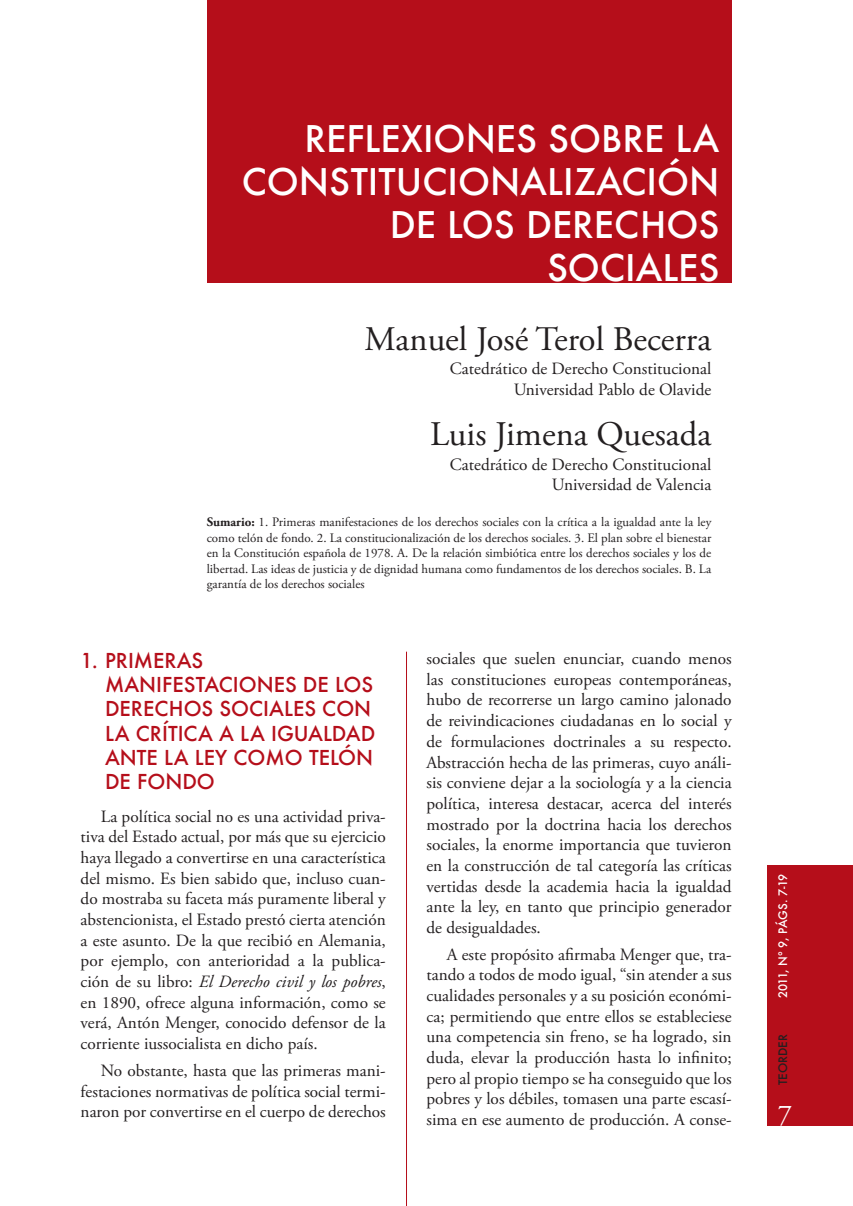
<style>
.page{position:relative;width:853px;height:1206px;background:#fff}
.page>*{position:absolute;margin:0;border:0;box-sizing:border-box;transform-origin:0 0}
.t1{font:500 35.88px/43.1px "Futura";color:#fff;text-align:right}
.t2{font:34.48px "Adobe Garamond Pro";color:#231f20}
.t3{font:28.7px "Adobe Garamond Pro";color:#fff}
.t4{font:500 20.12px/24.2px "Futura";color:#b50e1a}
.t5{font:17.15px/20.7px "Adobe Garamond Pro";color:#231f20;text-align:justify}
.t6{font:12.95px/15.6px "Adobe Garamond Pro";color:#231f20;text-align:justify}
.t7{font:500 11.55px "Futura";letter-spacing:-.045em;color:#fff}
.t8{font:500 11.55px "Futura";color:#231f20}
.s1{font-weight:700}
.s2{font-style:italic}
</style>
<div class="page">
<hr style="left:406px;top:651px;width:1px;height:555px;background:#b50e1a">
<div style="left:767px;top:865px;width:86px;height:261px;background:#b50e1a"></div>
<div style="left:207px;top:0;width:524px;height:282px;background:#b50e1a"></div>
<h1 class="t1" style="left:242px;top:117px;width:479px">REFLEXIONES SOBRE LA<br>CONSTITUCIONALIZACIÓN<br>DE LOS DERECHOS<br>SOCIALES</h1>
<h2 class="t2" style="left:365px;top:324px;width:348px">Manuel José Terol Becerra</h2>
<p class="t5" style="left:450px;top:360px;width:263px;text-align:right">Catedrático de Derecho Constitucional<br>Universidad Pablo de Olavide</p>
<h2 class="t2" style="left:430px;top:420px;width:283px">Luis Jimena Quesada</h2>
<p class="t5" style="left:450px;top:455px;width:263px;text-align:right">Catedrático de Derecho Constitucional<br>Universidad de Valencia</p>
<p class="t6" style="left:207px;top:515px;width:506px"><span class="s1">Sumario:</span> 1. Primeras manifestaciones de los derechos sociales con la crítica a la igualdad ante la ley como telón de fondo. 2. La constitucionalización de los derechos sociales. 3. El plan sobre el bienestar en la Constitución española de 1978. A. De la relación simbiótica entre los derechos sociales y los de libertad. Las ideas de justicia y de dignidad humana como fundamentos de los derechos sociales. B. La garantía de los derechos sociales</p>
<p class="t4" style="left:105px;top:648px;width:272px;text-indent:-24px">1. PRIMERAS<br>MANIFESTACIONES DE LOS<br>DERECHOS SOCIALES CON<br>LA CRÍTICA A LA IGUALDAD<br>ANTE LA LEY COMO TELÓN<br>DE FONDO</p>
<p class="t5" style="left:81px;top:807px;width:307px;text-indent:20px">La política social no es una actividad priva&shy;tiva del Estado actual, por más que su ejercicio haya llegado a convertirse en una característica del mismo. Es bien sabido que, incluso cuan&shy;do mostraba su faceta más puramente liberal y abstencionista, el Estado prestó cierta atención a este asunto. De la que recibió en Alemania, por ejemplo, con anterioridad a la publica&shy;ción de su libro: <span class="s2">El Derecho civil y los pobres</span>, en 1890, ofrece alguna información, como se verá, Antón Menger, conocido defensor de la corriente iussocialista en dicho país.</p>
<p class="t5" style="left:81px;top:1061px;width:307px;text-indent:20px">No obstante, hasta que las primeras mani&shy;festaciones normativas de política social termi&shy;naron por convertirse en el cuerpo de derechos</p>
<p class="t5" style="left:426px;top:650px;width:307px">sociales que suelen enunciar, cuando menos las constituciones europeas contemporáneas, hubo de recorrerse un largo camino jalonado de reivindicaciones ciudadanas en lo social y de formulaciones doctrinales a su respecto.<br>Abstracción hecha de las primeras, cuyo análi&shy;sis conviene dejar a la sociología y a la ciencia política, interesa destacar, acerca del interés mostrado por la doctrina hacia los derechos sociales, la enorme importancia que tuvieron en la construcción de tal categoría las críticas vertidas desde la academia hacia la igualdad ante la ley, en tanto que principio generador de desigualdades.</p>
<p class="t5" style="left:426px;top:945px;width:307px;text-indent:20px">A este propósito afirmaba Menger que, tra&shy;tando a todos de modo igual, “sin atender a sus cualidades personales y a su posición económi&shy;ca; permitiendo que entre ellos se estableciese una competencia sin freno, se ha logrado, sin duda, elevar la producción hasta lo infinito; pero al propio tiempo se ha conseguido que los pobres y los débiles, tomasen una parte escasí&shy;sima en ese aumento de producción. A conse-</p>
<p class="t7" style="left:775px;top:998px;width:126px;rotate:-90deg">2011, Nº 9, PÁGS. 7-19</p>
<p class="t8" style="left:775px;top:1085px;width:52px;rotate:-90deg">TEORDER</p>
<h3 class="t3" style="left:778px;top:1103px;width:16px">7</h3>
</div>
